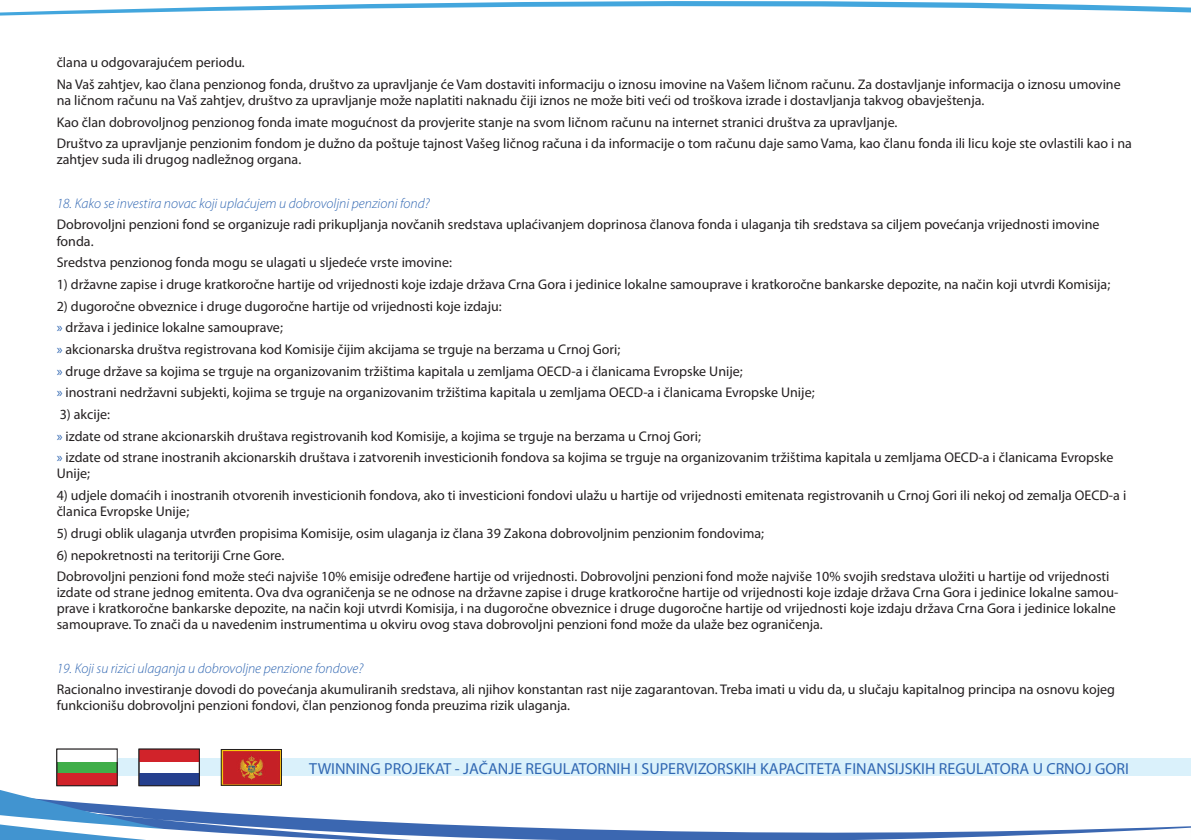
<style>
.page{position:relative;width:1191px;height:840px;background:#fff}
.page>*{position:absolute;margin:0;border:0;box-sizing:border-box;transform-origin:0 0}
.t1{font:16px "Myriad Pro";color:#3167b2}
.t2{font:14px/21.6px "Myriad Pro";color:#231f20}
.t3{font:italic 300 14px "Myriad Pro";color:#3167b2}
.s1{color:#3167b2}
</style>
<div class="page">
<svg style="left:0;top:1px;width:1191px;height:15px"></svg>
<svg style="left:0;top:748px;width:1191px;height:91px"></svg>
<div style="left:221px;top:748px;width:61px;height:37px;border:1px solid #231f20"></div>
<p class="t2" style="left:57px;top:51px;width:1065px">člana u odgovarajućem periodu.<br>Na Vaš zahtjev, kao člana penzionog fonda, društvo za upravljanje će Vam dostaviti informaciju o iznosu imovine na Vašem ličnom računu. Za dostavljanje informacija o iznosu umovine</p>
<p class="t2" style="left:57px;top:89px;width:1076px">na ličnom računu na Vaš zahtjev, društvo za upravljanje može naplatiti naknadu čiji iznos ne može biti veći od troškova izrade i dostavljanja takvog obavještenja.<br>Kao član dobrovoljnog penzionog fonda imate mogućnost da provjerite stanje na svom ličnom računu na internet stranici društva za upravljanje.<br>Društvo za upravljanje penzionim fondom je dužno da poštuje tajnost Vašeg ličnog računa i da informacije o tom računu daje samo Vama, kao članu fonda ili licu koje ste ovlastili kao i na</p>
<p class="t2" style="left:57px;top:148px;width:246px">zahtjev suda ili drugog nadležnog organa.</p>
<p class="t3" style="left:57px;top:194px;width:374px">18. Kako se investira novac koji uplaćujem u dobrovoljni penzioni fond?</p>
<p class="t2" style="left:57px;top:216px;width:1044px;line-height:16px">Dobrovoljni penzioni fond se organizuje radi prikupljanja novčanih sredstava uplaćivanjem doprinosa članova fonda i ulaganja tih sredstava sa ciljem povećanja vrijednosti imovine fonda.</p>
<p class="t2" style="left:57px;top:251px;width:397px">Sredstva penzionog fonda mogu se ulagati u sljedeće vrste imovine:</p>
<p class="t2" style="left:57px;top:273px;width:1055px">1) državne zapise i druge kratkoročne hartije od vrijednosti koje izdaje država Crna Gora i jedinice lokalne samouprave i kratkoročne bankarske depozite, na način koji utvrdi Komisija;</p>
<p class="t2" style="left:57px;top:295px;width:759px">2) dugoročne obveznice i druge dugoročne hartije od vrijednosti koje izdaju:<br><span class="s1">»</span> država i jedinice lokalne samouprave;<br><span class="s1">»</span> akcionarska društva registrovana kod Komisije čijim akcijama se trguje na berzama u Crnoj Gori;<br><span class="s1">»</span> druge države sa kojima se trguje na organizovanim tržištima kapitala u zemljama OECD-a i članicama Evropske Unije;<br><span class="s1">»</span> inostrani nedržavni subjekti, kojima se trguje na organizovanim tržištima kapitala u zemljama OECD-a i članicama Evropske Unije;</p>
<p class="t2" style="left:57px;top:403px;width:1058px">3) akcije:<br><span class="s1">»</span> izdate od strane akcionarskih društava registrovanih kod Komisije, a kojima se trguje na berzama u Crnoj Gori;<br><span class="s1">»</span> izdate od strane inostranih akcionarskih društava i zatvorenih investicionih fondova sa kojima se trguje na organizovanim tržištima kapitala u zemljama OECD-a i članicama Evropske</p>
<p class="t2" style="left:57px;top:462px;width:35px">Unije;</p>
<p class="t2" style="left:57px;top:487px;width:1071px;line-height:16px">4) udjele domaćih i inostranih otvorenih investicionih fondova, ako ti investicioni fondovi ulažu u hartije od vrijednosti emitenata registrovanih u Crnoj Gori ili nekoj od zemalja OECD-a i članica Evropske Unije;</p>
<p class="t2" style="left:57px;top:522px;width:709px">5) drugi oblik ulaganja utvrđen propisima Komisije, osim ulaganja iz člana 39 Zakona dobrovoljnim penzionim fondovima;</p>
<p class="t2" style="left:57px;top:543px;width:1054px">6) nepokretnosti na teritoriji Crne Gore.<br>Dobrovoljni penzioni fond može steći najviše 10% emisije određene hartije od vrijednosti. Dobrovoljni penzioni fond može najviše 10% svojih sredstava uložiti u hartije od vrijednosti</p>
<p class="t2" style="left:57px;top:584px;width:1063px;line-height:16px">izdate od strane jednog emitenta. Ova dva ograničenja se ne odnose na državne zapise i druge kratkoročne hartije od vrijednosti koje izdaje država Crna Gora i jedinice lokalne samou&shy;prave i kratkoročne bankarske depozite, na način koji utvrdi Komisija, i na dugoročne obveznice i druge dugoročne hartije od vrijednosti koje izdaju država Crna Gora i jedinice lokalne samouprave. To znači da u navedenim instrumentima u okviru ovog stava dobrovoljni penzioni fond može da ulaže bez ograničenja.</p>
<p class="t3" style="left:57px;top:659px;width:308px">19. Koji su rizici ulaganja u dobrovoljne penzione fondove?</p>
<p class="t2" style="left:57px;top:681px;width:1059px;line-height:16px">Racionalno investiranje dovodi do povećanja akumuliranih sredstava, ali njihov konstantan rast nije zagarantovan. Treba imati u vidu da, u slučaju kapitalnog principa na osnovu kojeg funkcionišu dobrovoljni penzioni fondovi, član penzionog fonda preuzima rizik ulaganja.</p>
<p class="t1" style="left:309px;top:758px;width:821px">TWINNING PROJEKAT - JAČANJE REGULATORNIH I SUPERVIZORSKIH KAPACITETA FINANSIJSKIH REGULATORA U CRNOJ GORI</p>
</div>
